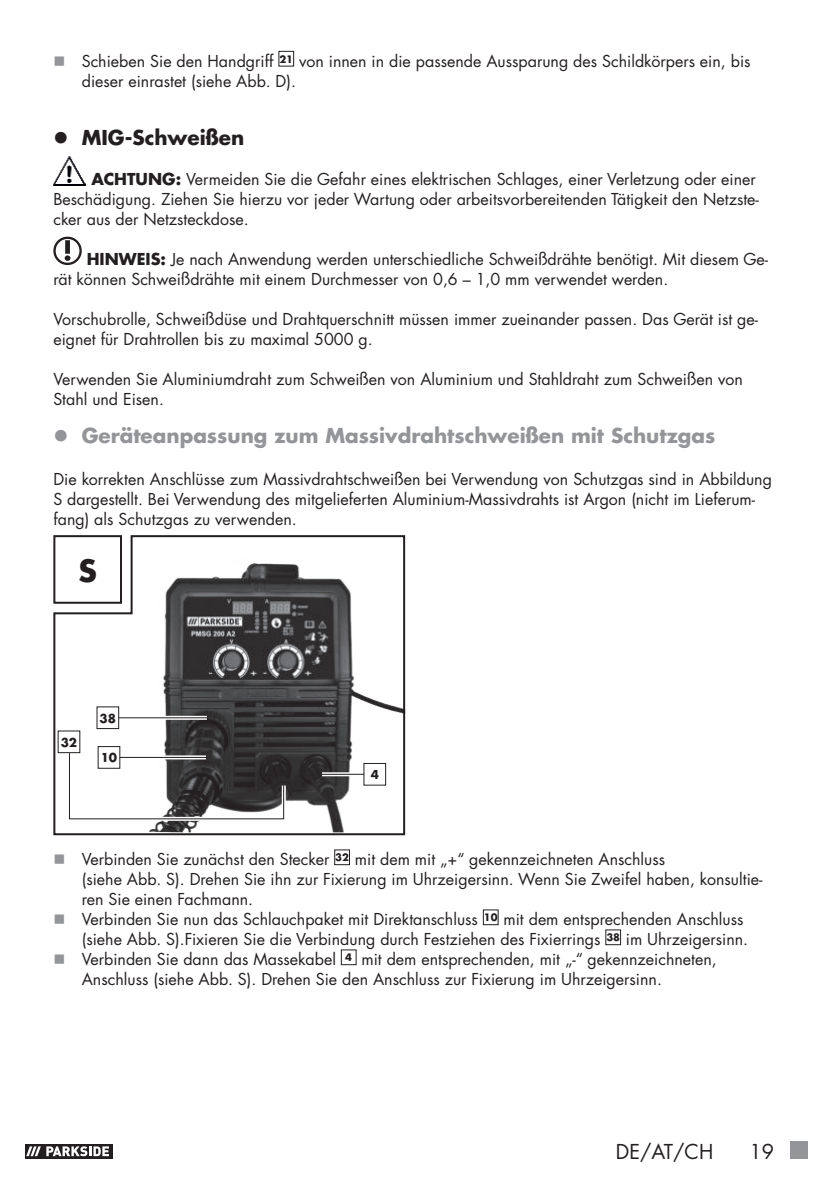
<style>
.page{position:relative;width:833px;height:1184px;background:#fff}
.page>*{position:absolute;margin:0;border:0;box-sizing:border-box;transform-origin:0 0}
.t1{font:700 30px "Futura LT Pro";color:#231f20}
.t2{font:700 20px "Futura LT Pro";color:#939598}
.t3{font:700 20px "Futura LT Pro";color:#231f20}
.t4{font:20px "Futura LT Pro";color:#231f20}
.t5{font:16px/20px "Futura LT Pro";color:#231f20}
.t6{font:700 12px "Futura LT Pro";color:#231f20}
.s1{font-weight:700}
</style>
<div class="page">
<div style="left:790px;top:1142px;width:17px;height:17px;background:#939598"></div>
<div style="left:25px;top:1144px;width:88px;height:15px;background:#231f20"></div>
<svg style="left:46px;top:1156px;width:63px;height:1px"></svg>
<svg style="left:26px;top:1146px;width:83px;height:10px"></svg>
<div style="left:278px;top:51px;width:16px;height:16px;border:1px solid #231f20"></div>
<img style="left:53px;top:157px;width:33px;height:28px">
<svg style="left:53px;top:237px;width:29px;height:28px"></svg>
<svg style="left:53px;top:535px;width:353px;height:301px"></svg>
<div style="left:53px;top:535px;width:69px;height:69px;border:2px solid #231f20"></div>
<div style="left:98px;top:746px;width:22px;height:22px;background:#fff"></div>
<div style="left:98px;top:746px;width:22px;height:23px;border:1px solid #231f20"></div>
<svg style="left:322px;top:772px;width:41px;height:4px"></svg>
<hr style="left:322px;top:774px;width:43px;height:1px;background:#231f20">
<div style="left:364px;top:763px;width:21px;height:22px;background:#fff"></div>
<div style="left:363px;top:763px;width:23px;height:23px;border:1px solid #231f20"></div>
<svg style="left:119px;top:716px;width:88px;height:4px"></svg>
<hr style="left:111px;top:717px;width:96px;height:1px;background:#231f20">
<div style="left:97px;top:707px;width:22px;height:21px;background:#fff"></div>
<div style="left:96px;top:706px;width:23px;height:23px;border:1px solid #231f20"></div>
<div style="left:334px;top:849px;width:16px;height:16px;border:1px solid #231f20"></div>
<div style="left:483px;top:909px;width:15px;height:16px;border:1px solid #231f20"></div>
<div style="left:605px;top:929px;width:16px;height:16px;border:1px solid #231f20"></div>
<div style="left:341px;top:949px;width:15px;height:16px;border:1px solid #231f20"></div>
<svg style="left:66px;top:749px;width:222px;height:74px"></svg>
<div style="left:58px;top:731px;width:22px;height:22px;background:#fff"></div>
<p class="t5" style="left:82px;top:51px;width:670px">Schieben Sie den Handgriff <sup>21</sup> von innen in die passende Aussparung des Schildkörpers ein, bis dieser einrastet (siehe Abb. D).</p>
<p class="t3" style="left:82px;top:125px;width:164px">MIG-Schweißen</p>
<p class="t5" style="left:53px;top:169px;width:706px;text-indent:38px"><span class="s1">ACHTUNG:</span> Vermeiden Sie die Gefahr eines elektrischen Schlages, einer Verletzung oder einer<br>Beschädigung. Ziehen Sie hierzu vor jeder Wartung oder arbeitsvorbereitenden Tätigkeit den Netzste&shy;cker aus der Netzsteckdose.</p>
<p class="t5" style="left:53px;top:249px;width:716px;text-indent:33px"><span class="s1">HINWEIS:</span> Je nach Anwendung werden unterschiedliche Schweißdrähte benötigt. Mit diesem Ge&shy;rät können Schweißdrähte mit einem Durchmesser von 0,6 – 1,0 mm verwendet werden.</p>
<p class="t5" style="left:53px;top:309px;width:706px">Vorschubrolle, Schweißdüse und Drahtquerschnitt müssen immer zueinander passen. Das Gerät ist ge&shy;eignet für Drahtrollen bis zu maximal 5000 g.</p>
<p class="t5" style="left:53px;top:369px;width:691px">Verwenden Sie Aluminiumdraht zum Schweißen von Aluminium und Stahldraht zum Schweißen von<br>Stahl und Eisen.</p>
<p class="t2" style="left:82px;top:423px;width:635px">Geräteanpassung zum Massivdrahtschweißen mit Schutzgas</p>
<p class="t5" style="left:53px;top:469px;width:720px">Die korrekten Anschlüsse zum Massivdrahtschweißen bei Verwendung von Schutzgas sind in Abbildung<br>S dargestellt. Bei Verwendung des mitgelieferten Aluminium-Massivdrahts ist Argon (nicht im Lieferum&shy;fang) als Schutzgas zu verwenden.</p>
<h1 class="t1" style="left:78px;top:551px;width:20px">S</h1>
<p class="t6" style="left:61px;top:735px;width:18px">32</p>
<p class="t6" style="left:100px;top:710px;width:18px">38</p>
<p class="t6" style="left:101px;top:750px;width:18px">10</p>
<p class="t6" style="left:370px;top:767px;width:10px">4</p>
<p class="t5" style="left:82px;top:849px;width:682px">Verbinden Sie zunächst den Stecker <sup>32</sup> mit dem mit „+“ gekennzeichneten Anschluss<br>(siehe Abb. S). Drehen Sie ihn zur Fixierung im Uhrzeigersinn. Wenn Sie Zweifel haben, konsultie&shy;ren Sie einen Fachmann.<br>Verbinden Sie nun das Schlauchpaket mit Direktanschluss <sup>10</sup> mit dem entsprechenden Anschluss (siehe Abb. S).Fixieren Sie die Verbindung durch Festziehen des Fixierrings <sup>38</sup> im Uhrzeigersinn.<br>Verbinden Sie dann das Massekabel <sup>4</sup> mit dem entsprechenden, mit „-“ gekennzeichneten, Anschluss (siehe Abb. S). Drehen Sie den Anschluss zur Fixierung im Uhrzeigersinn.</p>
<p class="t4" style="left:615px;top:1142px;width:99px">DE/AT/CH</p>
<p class="t4" style="left:749px;top:1139px;width:26px">19</p>
</div>
